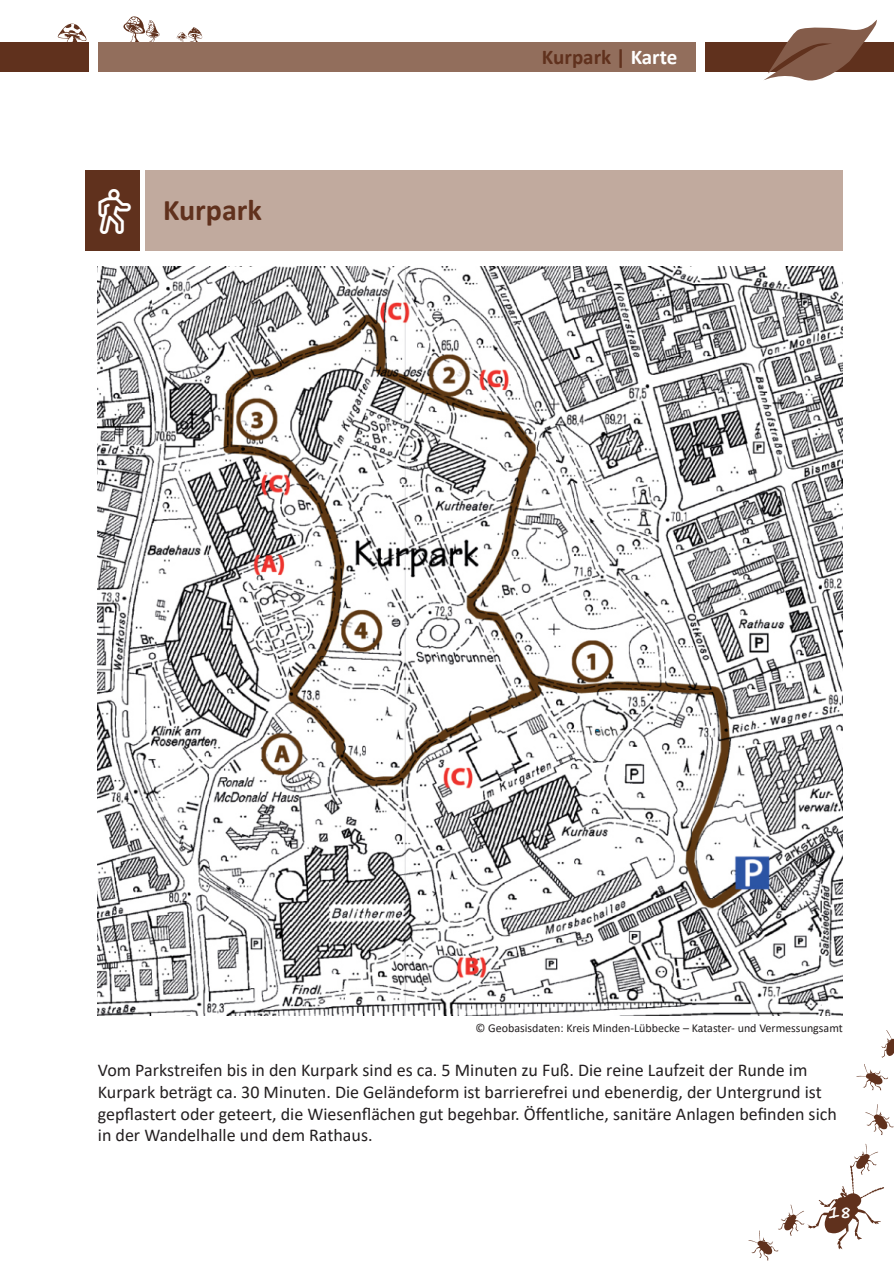
<style>
.page{position:relative;width:894px;height:1264px;background:#fff}
.page>*{position:absolute;margin:0;border:0;box-sizing:border-box;transform-origin:0 0}
.t1{font:700 30px "Calibri";color:#60311d}
.t2{font:700 21px "Calibri";color:#60311d}
.t3{font:18px/21.6px "Calibri";color:#231f20}
.t4{font:700 16.5px "Segoe Print";color:#fff}
.t5{font:12px "Calibri";color:#231f20}
.s1{color:#fff}
</style>
<div class="page">
<div style="left:0;top:43px;width:893px;height:29px;background:#60311d"></div>
<svg style="left:763px;top:20px;width:116px;height:61px"></svg>
<svg style="left:58px;top:16px;width:144px;height:27px"></svg>
<div style="left:98px;top:43px;width:599px;height:29px;background:#926e5c"></div>
<div style="left:695px;top:40px;width:9px;height:49px;background:#fff"></div>
<svg style="left:865px;top:1104px;width:28px;height:30px"></svg>
<svg style="left:856px;top:1030px;width:37px;height:60px"></svg>
<svg style="left:748px;top:1143px;width:136px;height:117px"></svg>
<div style="left:145px;top:170px;width:697px;height:80px;background:#c1aa9e"></div>
<div style="left:85px;top:170px;width:54px;height:80px;background:#60311d"></div>
<img style="left:98px;top:266px;width:744px;height:749px">
<div style="left:89px;top:40px;width:9px;height:49px;background:#fff"></div>
<h1 class="t1" style="left:163px;top:197px;width:100px">Kurpark</h1>
<p class="t2" style="left:541px;top:48px;width:137px">Kurpark | <span class="s1">Karte</span></p>
<p class="t5" style="left:475px;top:1022px;width:369px">© Geobasisdaten: Kreis Minden-Lübbecke – Kataster- und Vermessungsamt</p>
<p class="t3" style="left:98px;top:1060px;width:740px">Vom Parkstreifen bis in den Kurpark sind es ca. 5 Minuten zu Fuß. Die reine Laufzeit der Runde im Kurpark beträgt ca. 30 Minuten. Die Geländeform ist barrierefrei und ebenerdig, der Untergrund ist gepflastert oder geteert, die Wiesenflächen gut begehbar. Öffentliche, sanitäre Anlagen befinden sich in der Wandelhalle und dem Rathaus.</p>
<p class="t4" style="left:827px;top:1203px;width:26px">18</p>
</div>
